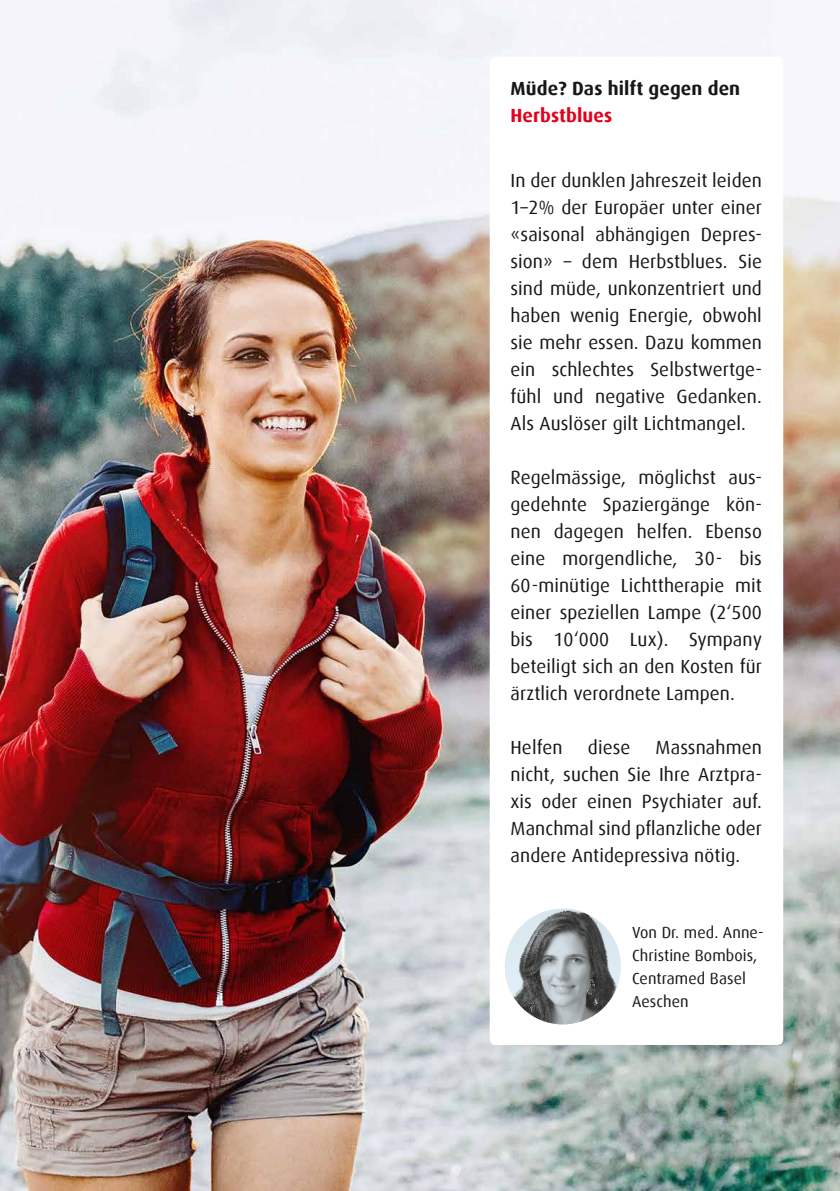
<style>
.page{position:relative;width:840px;height:1191px;background:#fff}
.page>*{position:absolute;margin:0;border:0;box-sizing:border-box;transform-origin:0 0}
.t1{font:19px/27px "Dax";letter-spacing:.005em;color:#181716;text-align:justify}
.t2{font:700 19px "Dax";letter-spacing:.005em;color:#181716}
.t3{font:700 19px "Dax";letter-spacing:.005em;color:#e3001d}
.t4{font:16px/23px "Dax";letter-spacing:.005em;color:#181716}
</style>
<div class="page">
<img style="left:0;top:0;width:839px;height:1191px">
<div style="left:489px;top:57px;width:293px;height:988px;background:#fff;border-radius:6px"></div>
<img style="left:504px;top:908px;width:116px;height:116px;border-radius:58px">
<p class="t2" style="left:510px;top:77px;width:231px">Müde? Das hilft gegen den</p>
<p class="t3" style="left:510px;top:104px;width:103px">Herbstblues</p>
<p class="t1" style="left:510px;top:167px;width:253px">In der dunklen Jahreszeit leiden 1–2% der Europäer unter einer «saisonal abhängigen Depres&shy;sion» – dem Herbstblues. Sie sind müde, unkonzentriert und haben wenig Energie, obwohl sie mehr essen. Dazu kommen ein schlechtes Selbstwertge&shy;fühl und negative Gedanken.<br>Als Auslöser gilt Lichtmangel.</p>
<p class="t1" style="left:510px;top:464px;width:253px">Regelmässige, möglichst aus&shy;gedehnte Spaziergänge kön&shy;nen dagegen helfen. Ebenso eine morgendliche, 30- bis 60-minütige Lichttherapie mit einer speziellen Lampe (2‘500 bis 10‘000 Lux). Sympany beteiligt sich an den Kosten für ärztlich verordnete Lampen.</p>
<p class="t1" style="left:510px;top:734px;width:54px">Helfen</p>
<p class="t1" style="left:587px;top:734px;width:44px">diese</p>
<p class="t1" style="left:510px;top:734px;width:253px;text-indent:145px">Massnahmen nicht, suchen Sie Ihre Arztpra&shy;xis oder einen Psychiater auf.<br>Manchmal sind pflanzliche oder andere Antidepressiva nötig.</p>
<p class="t4" style="left:631px;top:921px;width:130px">Von Dr. med. Anne--<br>Christine Bombois,<br>Centramed Basel<br>Aeschen</p>
</div>
